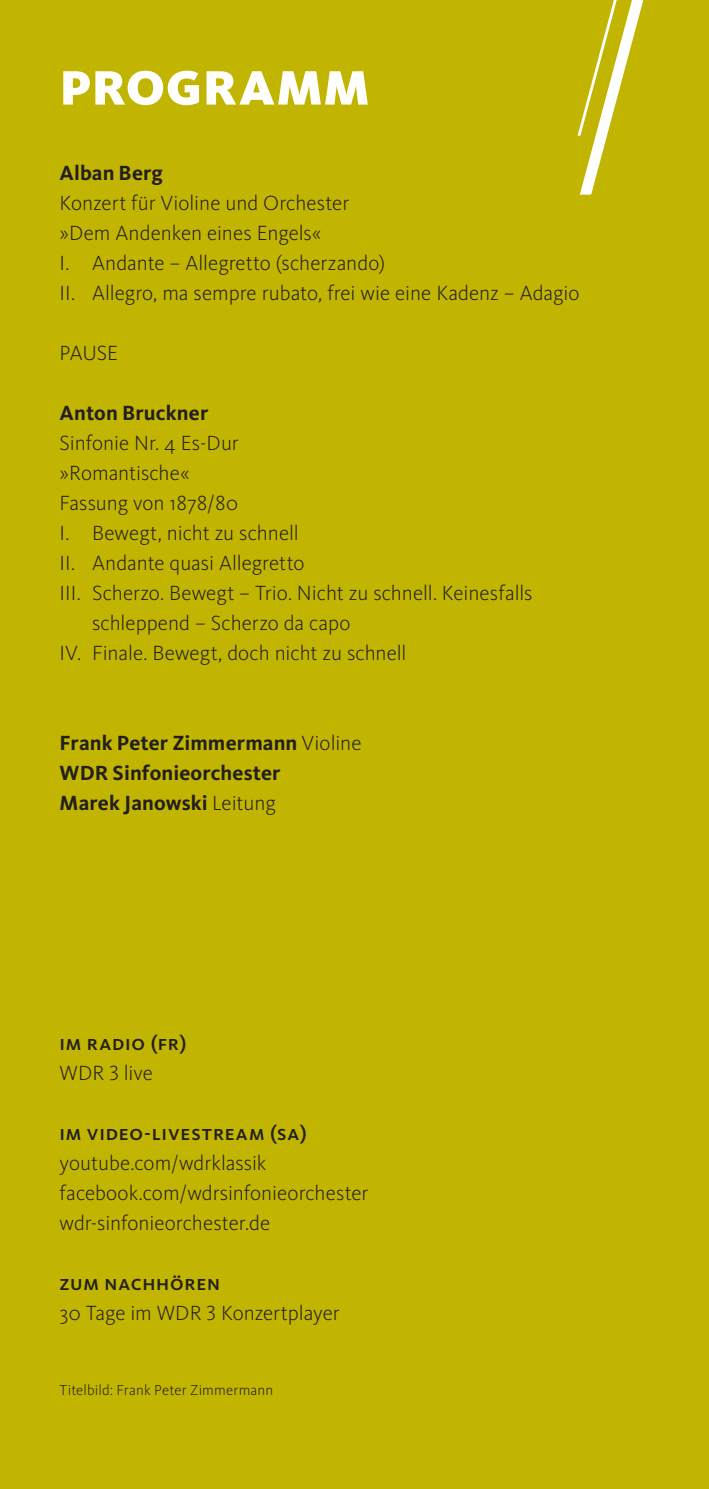
<style>
.page{position:relative;width:709px;height:1489px;background:#fff}
.page>*{position:absolute;margin:0;border:0;box-sizing:border-box;transform-origin:0 0}
.t1{font:900 50px "WDR Sans";letter-spacing:.025em;color:#fff}
.t2{font:300 21.25px/30px "WDR Sans";color:#231f20}
.t3{font:700 21.25px/30px "WDR Sans";letter-spacing:.005em;color:#231f20}
.t4{font:500 21.25px "WDR Sans";letter-spacing:.04em;color:#231f20}
.t5{font:300 15px "WDR Sans";letter-spacing:.01em;color:#231f20}
.s1{font-weight:300}
</style>
<div class="page">
<div style="left:0;top:0;width:709px;height:1488px;background:#c2b501"></div>
<svg style="left:577px;top:0;width:66px;height:195px"></svg>
<h1 class="t1" style="left:60px;top:58px;width:311px">PROGRAMM</h1>
<p class="t3" style="left:60px;top:157px;width:105px">Alban Berg</p>
<p class="t2" style="left:60px;top:187px;width:521px">Konzert für Violine und Orchester<br>»Dem Andenken eines Engels«<br>I. Andante – Allegretto (scherzando)<br>II. Allegro, ma sempre rubato, frei wie eine Kadenz – Adagio</p>
<p class="t2" style="left:60px;top:337px;width:60px">PAUSE</p>
<p class="t3" style="left:60px;top:397px;width:150px">Anton Bruckner</p>
<p class="t2" style="left:60px;top:427px;width:181px">Sinfonie Nr. 4 Es-Dur</p>
<p class="t2" style="left:60px;top:457px;width:132px">»Romantische«</p>
<p class="t2" style="left:60px;top:487px;width:180px">Fassung von 1878/80</p>
<p class="t2" style="left:60px;top:517px;width:241px">I. Bewegt, nicht zu schnell</p>
<p class="t2" style="left:60px;top:547px;width:246px">II. Andante quasi Allegretto</p>
<p class="t2" style="left:60px;top:577px;width:474px">III. Scherzo. Bewegt – Trio. Nicht zu schnell. Keinesfalls</p>
<p class="t2" style="left:92px;top:607px;width:260px">schleppend – Scherzo da capo</p>
<p class="t2" style="left:60px;top:637px;width:348px">IV. Finale. Bewegt, doch nicht zu schnell</p>
<p class="t3" style="left:60px;top:727px;width:303px">Frank Peter Zimmermann <span class="s1">Violine<br></span>WDR Sinfonieorchester<br>Marek Janowski <span class="s1">Leitung</span></p>
<p class="t4" style="left:60px;top:1030px;width:128px">im radio (fr)</p>
<p class="t2" style="left:60px;top:1057px;width:95px">WDR 3 live</p>
<p class="t4" style="left:60px;top:1120px;width:249px">im video-livestream (sa)</p>
<p class="t2" style="left:60px;top:1148px;width:310px">youtube.com/wdrklassik facebook.com/wdrsinfonieorchester wdr-sinfonieorchester.de</p>
<p class="t4" style="left:60px;top:1270px;width:162px">zum nachhören</p>
<p class="t2" style="left:60px;top:1298px;width:282px">30 Tage im WDR 3 Konzertplayer</p>
<p class="t5" style="left:60px;top:1381px;width:215px">Titelbild: Frank Peter Zimmermann</p>
</div>
